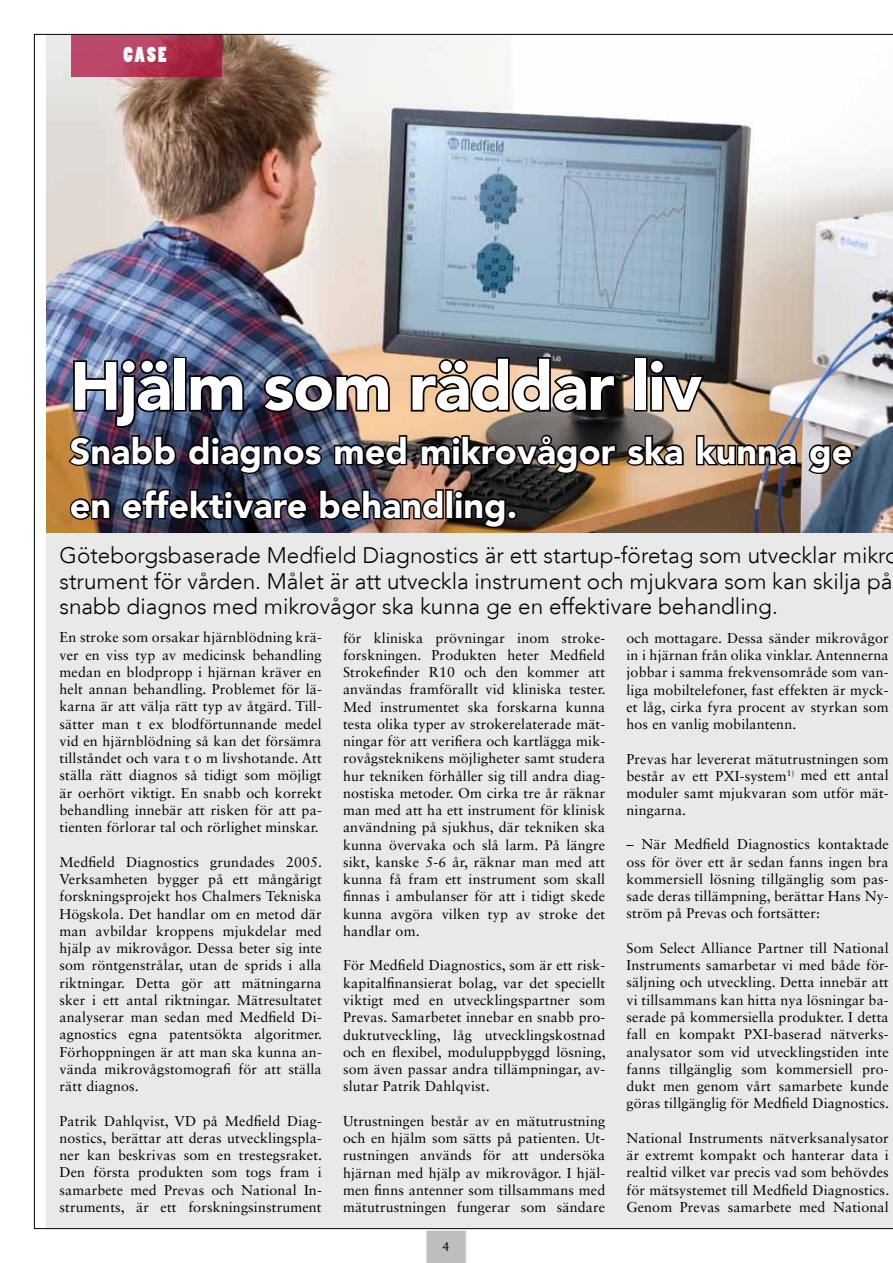
<style>
.page{position:relative;width:893px;height:1263px;background:#fff}
.page>*{position:absolute;margin:0;border:0;box-sizing:border-box;transform-origin:0 0}
.t1{font:900 67.5px "Avenir LT Std";letter-spacing:-.02em;color:#fff}
.t2{font:900 36px/54px "Avenir LT Std";color:#fff}
.t3{font:300 22.5px/25.5px "Avenir LT";color:#000}
.t4{font:20.25px "Poplar Std";color:#fff}
.t5{font:14.25px/17.2px "Sabon LT Std";letter-spacing:.01em;color:#000;text-align:justify}
.t6{font:12.6px "Sabon LT Std";color:#000}
</style>
<div class="page">
<svg style="left:425px;top:1229px;width:42px;height:34px"></svg>
<img style="left:34px;top:34px;width:859px;height:1195px">
<h3 class="t4" style="left:124px;top:44px;width:45px">CASE</h3>
<h1 class="t1" style="left:70px;top:345px;width:633px">Hjälm som räddar liv</h1>
<h2 class="t2" style="left:70px;top:424px;width:784px">Snabb diagnos med mikrovågor ska kunna ge en effektivare behandling.</h2>
<p class="t3" style="left:60px;top:543px;width:841px">Göteborgsbaserade Medfield Diagnostics är ett startup-företag som utvecklar mikro strument för vården. Målet är att utveckla instrument och mjukvara som kan skilja på snabb diagnos med mikrovågor ska kunna ge en effektivare behandling.</p>
<p class="t5" style="left:60px;top:629px;width:264px">En stroke som orsakar hjärnblödning krä&shy;ver en viss typ av medicinsk behandling medan en blodpropp i hjärnan kräver en helt annan behandling. Problemet för lä&shy;karna är att välja rätt typ av åtgärd. Till&shy;sätter man t ex blodförtunnande medel vid en hjärnblödning så kan det försämra tillståndet och vara t o m livshotande. Att ställa rätt diagnos så tidigt som möjligt är oerhört viktigt. En snabb och korrekt behandling innebär att risken för att pa&shy;tienten förlorar tal och rörlighet minskar.</p>
<p class="t5" style="left:60px;top:853px;width:264px">Medfield Diagnostics grundades 2005.<br>Verksamheten bygger på ett mångårigt forskningsprojekt hos Chalmers Tekniska Högskola. Det handlar om en metod där man avbildar kroppens mjukdelar med hjälp av mikrovågor. Dessa beter sig inte som röntgenstrålar, utan de sprids i alla riktningar. Detta gör att mätningarna sker i ett antal riktningar. Mätresultatet analyserar man sedan med Medfield Di&shy;agnostics egna patentsökta algoritmer.<br>Förhoppningen är att man ska kunna an&shy;vända mikrovågstomografi för att ställa rätt diagnos.</p>
<p class="t5" style="left:60px;top:1112px;width:264px">Patrik Dahlqvist, VD på Medfield Diag&shy;nostics, berättar att deras utvecklingspla&shy;ner kan beskrivas som en trestegsraket.<br>Den första produkten som togs fram i samarbete med Prevas och National In&shy;struments, är ett forskningsinstrument</p>
<p class="t5" style="left:343px;top:629px;width:264px">för kliniska prövningar inom stroke&shy;forskningen. Produkten heter Medfield Strokefinder R10 och den kommer att användas framförallt vid kliniska tester.<br>Med instrumentet ska forskarna kunna testa olika typer av strokerelaterade mät&shy;ningar för att verifiera och kartlägga mik&shy;rovågsteknikens möjligheter samt studera hur tekniken förhåller sig till andra diag&shy;nostiska metoder. Om cirka tre år räknar man med att ha ett instrument för klinisk användning på sjukhus, där tekniken ska kunna övervaka och slå larm. På längre sikt, kanske 5-6 år, räknar man med att kunna få fram ett instrument som skall finnas i ambulanser för att i tidigt skede kunna avgöra vilken typ av stroke det handlar om.</p>
<p class="t5" style="left:343px;top:957px;width:264px">För Medfield Diagnostics, som är ett risk&shy;kapitalfinansierat bolag, var det speciellt viktigt med en utvecklingspartner som Prevas. Samarbetet innebar en snabb pro&shy;duktutveckling, låg utvecklingskostnad och en flexibel, moduluppbyggd lösning, som även passar andra tillämpningar, av&shy;slutar Patrik Dahlqvist.</p>
<p class="t5" style="left:343px;top:1112px;width:264px">Utrustningen består av en mätutrustning och en hjälm som sätts på patienten. Ut&shy;rustningen används för att undersöka hjärnan med hjälp av mikrovågor. I hjäl&shy;men finns antenner som tillsammans med mätutrustningen fungerar som sändare</p>
<p class="t5" style="left:626px;top:629px;width:264px">och mottagare. Dessa sänder mikrovågor in i hjärnan från olika vinklar. Antennerna jobbar i samma frekvensområde som van&shy;liga mobiltelefoner, fast effekten är myck&shy;et låg, cirka fyra procent av styrkan som hos en vanlig mobilantenn.</p>
<p class="t5" style="left:626px;top:750px;width:264px">Prevas har levererat mätutrustningen som består av ett PXI-system<sup>1)</sup> med ett antal moduler samt mjukvaran som utför mät&shy;ningarna.</p>
<p class="t5" style="left:626px;top:836px;width:264px">– När Medfield Diagnostics kontaktade oss för över ett år sedan fanns ingen bra kommersiell lösning tillgänglig som pas&shy;sade deras tillämpning, berättar Hans Ny&shy;ström på Prevas och fortsätter:</p>
<p class="t5" style="left:626px;top:939px;width:264px">Som Select Alliance Partner till National Instruments samarbetar vi med både för&shy;säljning och utveckling. Detta innebär att vi tillsammans kan hitta nya lösningar ba&shy;serade på kommersiella produkter. I detta fall en kompakt PXI-baserad nätverks&shy;analysator som vid utvecklingstiden inte fanns tillgänglig som kommersiell pro&shy;dukt men genom vårt samarbete kunde göras tillgänglig för Medfield Diagnostics.</p>
<p class="t5" style="left:626px;top:1129px;width:264px">National Instruments nätverksanalysator är extremt kompakt och hanterar data i realtid vilket var precis vad som behövdes för mätsystemet till Medfield Diagnostics.<br>Genom Prevas samarbete med National</p>
<p class="t6" style="left:442px;top:1239px;width:9px">4</p>
</div>
